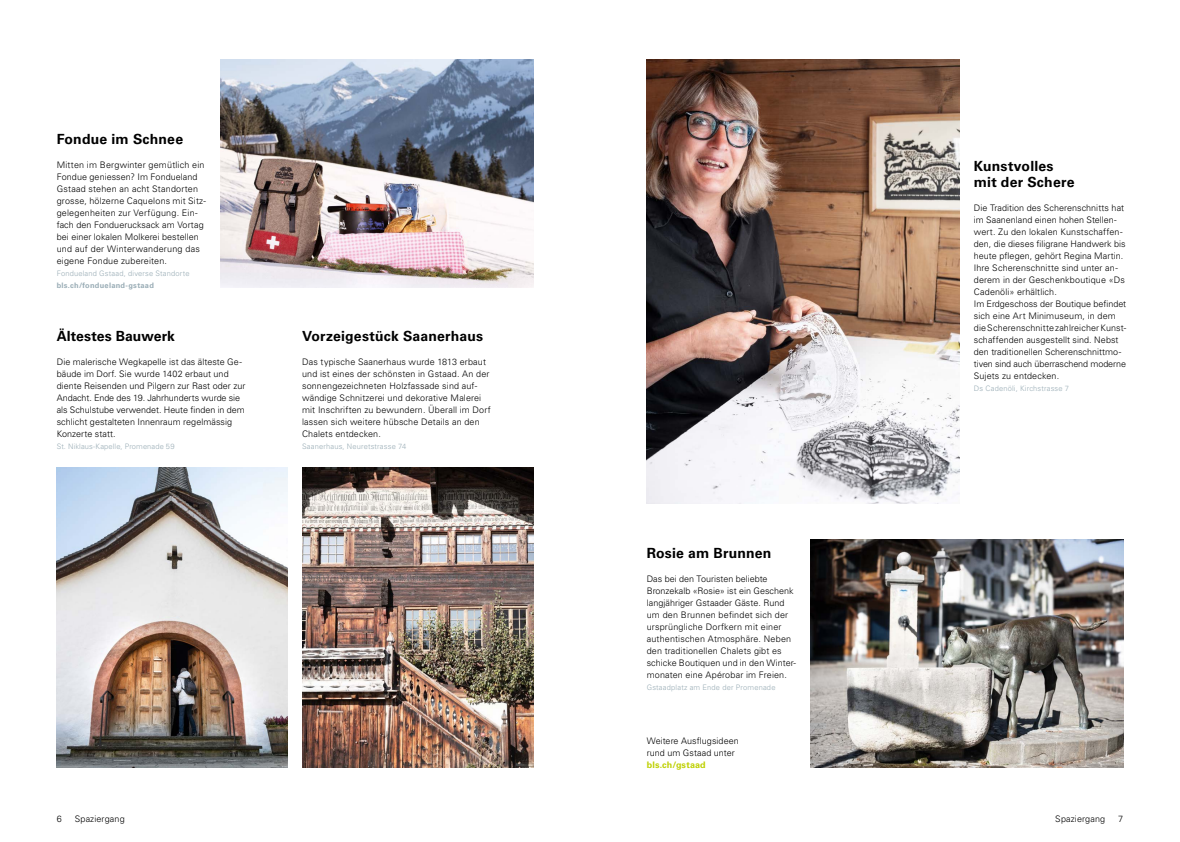
<style>
.page{position:relative;width:1180px;height:842px;background:#fff}
.page>*{position:absolute;margin:0;border:0;box-sizing:border-box;transform-origin:0 0}
.t1{font:700 14px/16.8px "Univers LT Std";letter-spacing:.01em;color:#000}
.t2{font:300 9px/12px "Univers LT Std";letter-spacing:.01em;color:#000}
.t3{font:700 9px "Univers LT Std";letter-spacing:.015em;color:#bed000}
.t4{font:300 7.5px "Univers LT Std";letter-spacing:.02em;color:#9aadb6}
.t5{font:700 7.5px "Univers LT Std";letter-spacing:.035em;color:#9aadb6}
</style>
<div class="page">
<img style="left:57px;top:468px;width:231px;height:300px">
<img style="left:220px;top:60px;width:313px;height:228px">
<img style="left:810px;top:540px;width:313px;height:228px">
<img style="left:302px;top:468px;width:231px;height:300px">
<img style="left:646px;top:60px;width:313px;height:444px">
<h1 class="t1" style="left:57px;top:130px;width:128px">Fondue im Schnee</h1>
<p class="t2" style="left:57px;top:158px;width:151px">Mitten im Bergwinter gemütlich ein Fondue geniessen? Im Fondueland Gstaad stehen an acht Standorten grosse, hölzerne Caquelons mit Sitz&shy;gelegenheiten zur Verfügung. Ein&shy;fach den Fonduerucksack am Vortag bei einer lokalen Molkerei bestellen und auf der Winterwanderung das eigene Fondue zubereiten.</p>
<p class="t4" style="left:57px;top:268px;width:134px">Fondueland Gstaad, diverse Standorte</p>
<p class="t5" style="left:57px;top:280px;width:99px">bls.ch/fondueland-gstaad</p>
<h1 class="t1" style="left:57px;top:328px;width:120px">Ältestes Bauwerk</h1>
<p class="t2" style="left:57px;top:356px;width:190px">Die malerische Wegkapelle ist das älteste Ge&shy;bäude im Dorf. Sie wurde 1402 erbaut und diente Reisenden und Pilgern zur Rast oder zur Andacht. Ende des 19. Jahrhunderts wurde sie als Schulstube verwendet. Heute finden in dem schlicht gestalteten Innenraum regelmässig Konzerte statt.</p>
<p class="t4" style="left:57px;top:442px;width:119px">St. Niklaus-Kapelle, Promenade 59</p>
<h1 class="t1" style="left:302px;top:328px;width:182px">Vorzeigestück Saanerhaus</h1>
<p class="t2" style="left:302px;top:356px;width:190px">Das typische Saanerhaus wurde 1813 erbaut und ist eines der schönsten in Gstaad. An der sonnengezeichneten Holzfassade sind auf&shy;wändige Schnitzerei und dekorative Malerei mit Inschriften zu bewundern. Überall im Dorf lassen sich weitere hübsche Details an den Chalets entdecken.</p>
<p class="t4" style="left:302px;top:442px;width:106px">Saanerhaus, Neuretstrasse 74</p>
<h1 class="t1" style="left:646px;top:545px;width:126px">Rosie am Brunnen</h1>
<p class="t2" style="left:646px;top:573px;width:151px">Das bei den Touristen beliebte Bronzekalb «Rosie» ist ein Geschenk langjähriger Gstaader Gäste. Rund um den Brunnen befindet sich der ursprüngliche Dorfkern mit einer authentischen Atmosphäre. Neben den traditionellen Chalets gibt es schicke Boutiquen und in den Winter&shy;monaten eine Apérobar im Freien.</p>
<p class="t4" style="left:646px;top:683px;width:130px">Gstaadplatz am Ende der Promenade</p>
<p class="t2" style="left:646px;top:734px;width:94px">Weitere Ausflugsideen rund um Gstaad unter</p>
<p class="t3" style="left:646px;top:759px;width:61px">bls.ch/gstaad</p>
<h1 class="t1" style="left:973px;top:157px;width:102px">Kunstvolles mit der Schere</h1>
<p class="t2" style="left:973px;top:202px;width:154px">Die Tradition des Scherenschnitts hat im Saanenland einen hohen Stellen&shy;wert. Zu den lokalen Kunstschaffen&shy;den, die dieses filigrane Handwerk bis heute pflegen, gehört Regina Martin.<br>Ihre Scherenschnitte sind unter an&shy;derem in der Geschenkboutique «Ds Cadenöli» erhältlich.<br>Im Erdgeschoss der Boutique befindet sich eine Art Minimuseum, in dem die Scherenschnitte zahlreicher Kunst&shy;schaffenden ausgestellt sind. Nebst den traditionellen Scherenschnittmo&shy;tiven sind auch überraschend moderne Sujets zu entdecken.</p>
<p class="t4" style="left:973px;top:384px;width:97px">Ds Cadenöli, Kirchstrasse 7</p>
<p class="t2" style="left:57px;top:813px;width:7px">6</p>
<p class="t2" style="left:75px;top:813px;width:51px">Spaziergang</p>
<p class="t2" style="left:1055px;top:813px;width:51px">Spaziergang</p>
<p class="t2" style="left:1118px;top:813px;width:7px">7</p>
</div>
